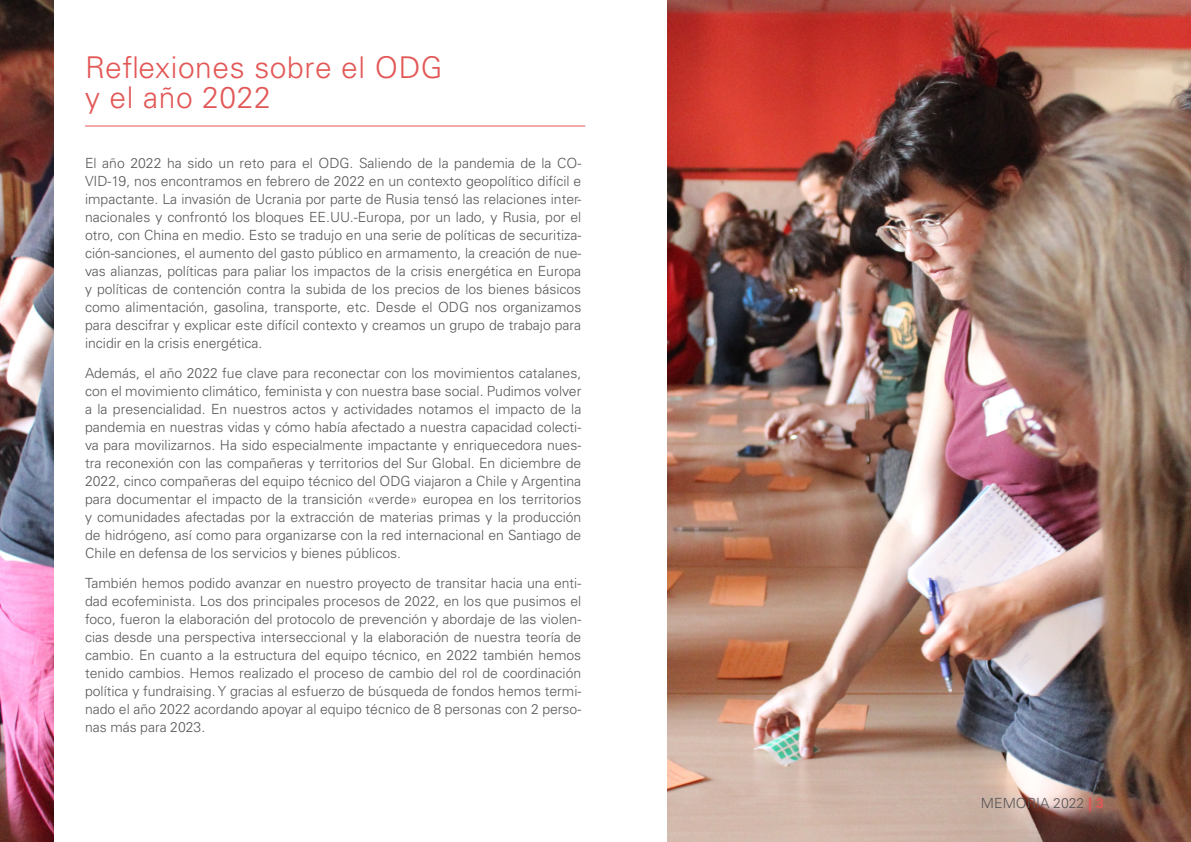
<style>
.page{position:relative;width:1191px;height:842px;background:#fff}
.page>*{position:absolute;margin:0;border:0;box-sizing:border-box;transform-origin:0 0}
.Títulos{font:300 30px/30px "Univers LT Std";letter-spacing:.02em;color:#e25756}
.texto_normal{font:300 14px/18px "Univers LT Std";color:#57585a;text-align:justify}
.t1{font:300 14px "Univers LT Std";color:#565656}
.s1{font-weight:700;color:#e25756}
</style>
<div class="page">
<img style="left:667px;top:0;width:524px;height:842px">
<img style="left:0;top:0;width:54px;height:842px">
<hr style="left:85px;top:126px;width:500px;height:1px;background:#e25756">
<p class="Títulos" style="left:85px;top:52px;width:359px">Reflexiones sobre el ODG y el año 2022</p>
<p class="texto_normal" style="left:85px;top:154px;width:498px">El año 2022 ha sido un reto para el ODG. Saliendo de la pandemia de la CO-VID-19, nos encontramos en febrero de 2022 en un contexto geopolítico difícil e impactante. La invasión de Ucrania por parte de Rusia tensó las relaciones inter&shy;nacionales y confrontó los bloques EE.UU.-Europa, por un lado, y Rusia, por el otro, con China en medio. Esto se tradujo en una serie de políticas de securitiza&shy;ción-sanciones, el aumento del gasto público en armamento, la creación de nue&shy;vas alianzas, políticas para paliar los impactos de la crisis energética en Europa y políticas de contención contra la subida de los precios de los bienes básicos como alimentación, gasolina, transporte, etc. Desde el ODG nos organizamos para descifrar y explicar este difícil contexto y creamos un grupo de trabajo para incidir en la crisis energética.</p>
<p class="texto_normal" style="left:85px;top:364px;width:498px">Además, el año 2022 fue clave para reconectar con los movimientos catalanes, con el movimiento climático, feminista y con nuestra base social. Pudimos volver a la presencialidad. En nuestros actos y actividades notamos el impacto de la pandemia en nuestras vidas y cómo había afectado a nuestra capacidad colecti&shy;va para movilizarnos. Ha sido especialmente impactante y enriquecedora nues&shy;tra reconexión con las compañeras y territorios del Sur Global. En diciembre de 2022, cinco compañeras del equipo técnico del ODG viajaron a Chile y Argentina para documentar el impacto de la transición «verde» europea en los territorios y comunidades afectadas por la extracción de materias primas y la producción de hidrógeno, así como para organizarse con la red internacional en Santiago de Chile en defensa de los servicios y bienes públicos.</p>
<p class="texto_normal" style="left:85px;top:574px;width:498px">También hemos podido avanzar en nuestro proyecto de transitar hacia una enti&shy;dad ecofeminista. Los dos principales procesos de 2022, en los que pusimos el foco, fueron la elaboración del protocolo de prevención y abordaje de las violen&shy;cias desde una perspectiva interseccional y la elaboración de nuestra teoría de cambio. En cuanto a la estructura del equipo técnico, en 2022 también hemos tenido cambios. Hemos realizado el proceso de cambio del rol de coordinación política y fundraising. Y gracias al esfuerzo de búsqueda de fondos hemos termi&shy;nado el año 2022 acordando apoyar al equipo técnico de 8 personas con 2 perso&shy;nas más para 2023.</p>
<p class="t1" style="left:981px;top:794px;width:124px">MEMORIA 2022 <span class="s1">| 3</span></p>
</div>
